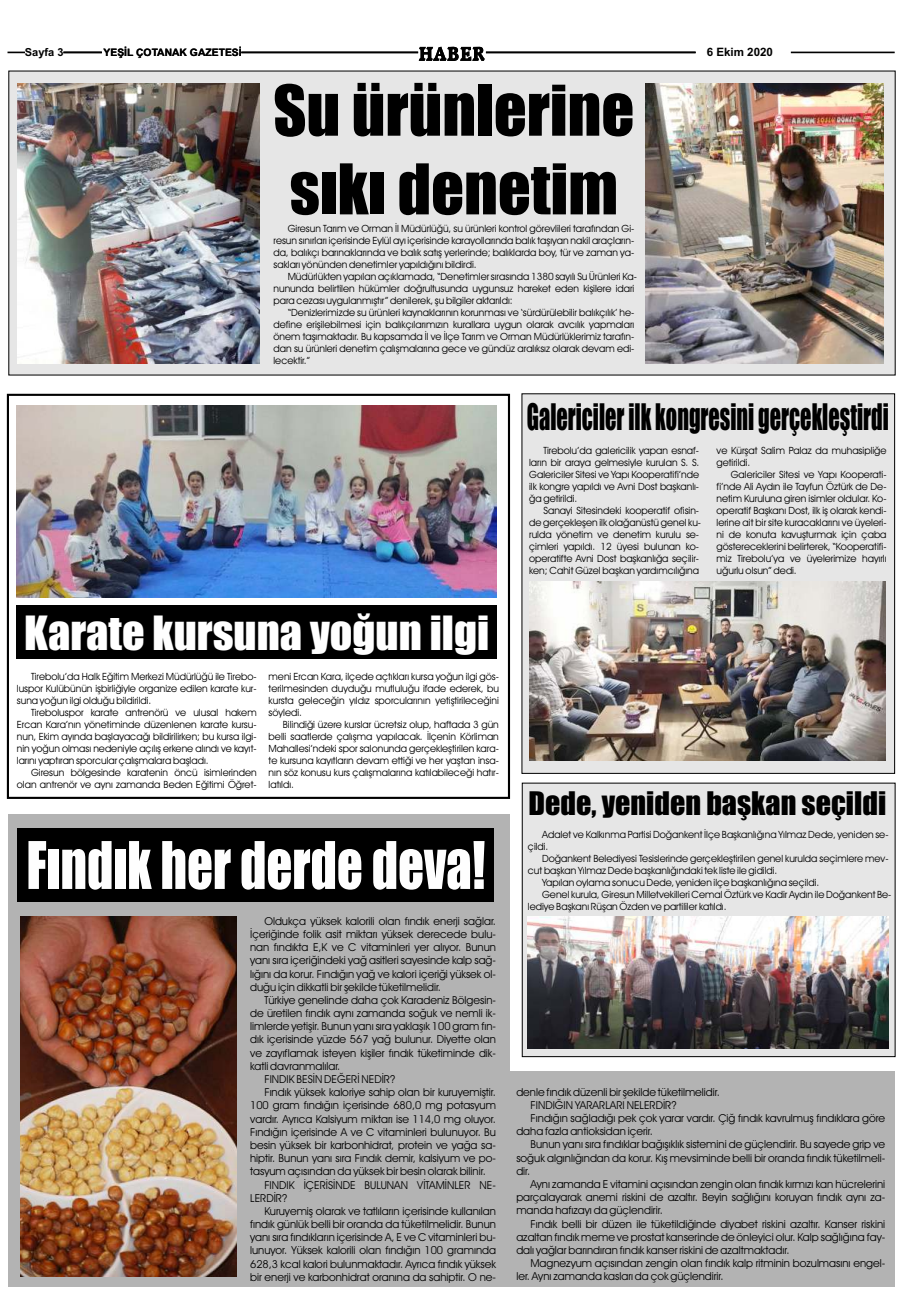
<style>
.page{position:relative;width:908px;height:1304px;background:#fff}
.page>*{position:absolute;margin:0;border:0;box-sizing:border-box;transform-origin:0 0}
.t1{font:64.5px "Impact";color:#000}
.t2{font:60.6px "Impact";color:#fefefe;scale:.84 1}
.t3{font:43.6px "Impact";color:#fff}
.t4{font:33.8px "Impact";color:#000;scale:.66 1}
.t5{font:30px "Impact";color:#000}
.t6{font:700 11.5px "Arial";color:#000}
.t7{font:11px/13.2px "Avant Garde IT Cby BT";color:#000;text-align:justify}
.t8{font:700 11px "Arial";color:#000}
.t9{font:700 10.3px "Arial";color:#000}
.t10{font:10px/12px "Avant Garde IT Cby BT";color:#000;text-align:justify}
</style>
<div class="page">
<svg style="left:8px;top:52px;width:17px;height:1px"></svg>
<svg style="left:64px;top:52px;width:37px;height:1px"></svg>
<svg style="left:241px;top:47px;width:454px;height:14px"></svg>
<svg style="left:790px;top:52px;width:103px;height:1px"></svg>
<div style="left:8px;top:70px;width:887px;height:306px;background:#e6e6e6"></div>
<img style="left:18px;top:83px;width:241px;height:280px">
<img style="left:645px;top:83px;width:237px;height:280px">
<div style="left:7px;top:394px;width:503px;height:405px;border:2px solid #000"></div>
<div style="left:16px;top:606px;width:480px;height:53px;background:#000"></div>
<img style="left:16px;top:406px;width:480px;height:191px">
<div style="left:521px;top:393px;width:373px;height:381px;background:#e6e6e6"></div>
<img style="left:529px;top:581px;width:356px;height:180px">
<div style="left:521px;top:783px;width:374px;height:274px;background:#e6e6e6"></div>
<img style="left:527px;top:916px;width:361px;height:132px">
<div style="left:8px;top:1072px;width:886px;height:215px;background:#b3b3b3"></div>
<div style="left:8px;top:815px;width:501px;height:472px;background:#b3b3b3"></div>
<div style="left:17px;top:828px;width:477px;height:74px;background:#000"></div>
<img style="left:20px;top:916px;width:217px;height:361px">
<p class="t8" style="left:25px;top:48px;width:40px">Sayfa 3</p>
<p class="t9" style="left:104px;top:49px;width:139px">YEŞİL ÇOTANAK GAZETESİ</p>
<p class="t6" style="left:706px;top:48px;width:68px">6 Ekim 2020</p>
<h1 class="t1" style="left:273px;top:85px;width:362px">Su ürünlerine</h1>
<h1 class="t1" style="left:289px;top:163px;width:330px">sıkı denetim</h1>
<p class="t10" style="left:273px;top:235px;width:362px">resun sınırları içerisinde Eylül ayı içerisinde karayollarında balık taşıyan nakil araçların&shy;da, balıkçı barınaklarında ve balık satış yerlerinde; balıklarda boy, tür ve zaman ya&shy;sakları yönünden denetimler yapıldığını bildirdi.</p>
<p class="t10" style="left:273px;top:271px;width:365px;text-align:left;text-indent:14px">Müdürlükten yapılan açıklamada, “Denetimler sırasında 1380 sayılı Su Ürünleri Ka&shy;nununda belirtilen hükümler doğrultusunda uygunsuz hareket eden kişilere idari para cezası uygulanmıştır” denilerek, şu bilgiler aktarıldı:</p>
<p class="t10" style="left:273px;top:307px;width:362px;text-indent:14px">“Denizlerimizde su ürünleri kaynaklarının korunması ve ‘sürdürülebilir balıkçılık’ he&shy;define erişilebilmesi için balıkçılarımızın kurallara uygun olarak avcılık yapmaları önem taşımaktadır. Bu kapsamda İl ve İlçe Tarım ve Orman Müdürlüklerimiz tarafın&shy;dan su ürünleri denetim çalışmalarına gece ve gündüz aralıksız olarak devam edi&shy;lecektir.”</p>
<p class="t10" style="left:287px;top:223px;width:348px">Giresun Tarım ve Orman İl Müdürlüğü, su ürünleri kontrol görevlileri tarafından Gi-</p>
<h3 class="t3" style="left:24px;top:615px;width:466px">Karate kursuna yoğun ilgi</h3>
<p class="t10" style="left:268px;top:672px;width:232px">meni Ercan Kara, ilçede açtıkları kursa yoğun ilgi gös&shy;terilmesinden duyduğu mutluluğu ifade ederek, bu kursta geleceğin yıldız sporcularının yetiştirileceğini söyledi.</p>
<p class="t10" style="left:268px;top:720px;width:232px;text-indent:14px">Bilindiği üzere kurslar ücretsiz olup, haftada 3 gün belli saatlerde çalışma yapılacak. İlçenin Körliman Mahallesi’ndeki spor salonunda gerçekleştirilen kara&shy;te kursuna kayıtların devam ettiği ve her yaştan insa&shy;nın söz konusu kurs çalışmalarına katılabileceği hatır&shy;latıldı.</p>
<p class="t10" style="left:17px;top:672px;width:241px;text-indent:14px">Tirebolu’da Halk Eğitim Merkezi Müdürlüğü ile Tirebo&shy;luspor Kulübünün işbirliğiyle organize edilen karate kur&shy;suna yoğun ilgi olduğu bildirildi.</p>
<p class="t10" style="left:17px;top:708px;width:241px;text-indent:14px">Tireboluspor karate antrenörü ve ulusal hakem Ercan Kara’nın yönetiminde düzenlenen karate kursu&shy;nun, Ekim ayında başlayacağı bildirilirken; bu kursa ilgi&shy;nin yoğun olması nedeniyle açılış erkene alındı ve kayıt&shy;larını yaptıran sporcular çalışmalara başladı.</p>
<p class="t10" style="left:17px;top:767px;width:241px;text-align:right">Giresun bölgesinde karatenin öncü isimlerinden olan antrenör ve aynı zamanda Beden Eğitimi Öğret-</p>
<h2 class="t2" style="left:26px;top:841px;width:547px">Fındık her derde deva!</h2>
<p class="t7" style="left:250px;top:915px;width:247px;text-indent:14px">Oldukça yüksek kalorili olan fındık enerji sağlar.<br>İçeriğinde folik asit miktarı yüksek derecede bulu&shy;nan fındıkta E,K ve C vitaminleri yer alıyor. Bunun yanı sıra içeriğindeki yağ asitleri sayesinde kalp sağ&shy;lığını da korur. Fındığın yağ ve kalori içeriği yüksek ol&shy;duğu için dikkatli bir şekilde tüketilmelidir.</p>
<p class="t7" style="left:264px;top:994px;width:233px">Türkiye genelinde daha çok Karadeniz Bölgesin-</p>
<p class="t7" style="left:250px;top:1008px;width:247px">de üretilen fındık aynı zamanda soğuk ve nemli ik-</p>
<p class="t7" style="left:250px;top:1021px;width:247px">limlerde yetişir. Bunun yanı sıra yaklaşık 100 gram fın-</p>
<p class="t7" style="left:250px;top:1034px;width:247px">dık içerisinde yüzde 567 yağ bulunur. Diyette olan</p>
<p class="t7" style="left:250px;top:1047px;width:247px">ve zayıflamak isteyen kişiler fındık tüketiminde dik-</p>
<p class="t7" style="left:250px;top:1060px;width:92px">katli davranmalılar.</p>
<p class="t7" style="left:264px;top:1074px;width:132px">FINDIK BESİN DEĞERİ NEDİR?</p>
<p class="t7" style="left:264px;top:1087px;width:233px">Fındık yüksek kaloriye sahip olan bir kuruyemiştir.</p>
<p class="t7" style="left:250px;top:1100px;width:247px">100 gram fındığın içerisinde 680,0 mg potasyum</p>
<p class="t7" style="left:250px;top:1113px;width:247px">vardır. Ayrıca Kalsiyum miktarı ise 114,0 mg oluyor.</p>
<p class="t7" style="left:250px;top:1126px;width:247px">Fındığın içerisinde A ve C vitaminleri bulunuyor. Bu</p>
<p class="t7" style="left:250px;top:1139px;width:247px">besin yüksek bir karbonhidrat, protein ve yağa sa-</p>
<p class="t7" style="left:250px;top:1153px;width:247px">hiptir. Bunun yanı sıra Fındık demir, kalsiyum ve po-</p>
<p class="t7" style="left:250px;top:1166px;width:237px">tasyum açısından da yüksek bir besin olarak bilinir.</p>
<p class="t7" style="left:264px;top:1179px;width:233px">FINDIK İÇERİSİNDE BULUNAN VİTAMİNLER NE-</p>
<p class="t7" style="left:250px;top:1192px;width:38px">LERDİR?</p>
<p class="t7" style="left:264px;top:1205px;width:233px">Kuruyemiş olarak ve tatlıların içerisinde kullanılan</p>
<p class="t7" style="left:250px;top:1219px;width:247px">fındık günlük belli bir oranda da tüketilmelidir. Bunun</p>
<p class="t7" style="left:250px;top:1232px;width:247px">yanı sıra fındıkların içerisinde A, E ve C vitaminleri bu-</p>
<p class="t7" style="left:250px;top:1245px;width:247px">lunuyor. Yüksek kalorili olan fındığın 100 gramında</p>
<p class="t7" style="left:250px;top:1258px;width:247px">628,3 kcal kalori bulunmaktadır. Ayrıca fındık yüksek</p>
<p class="t7" style="left:250px;top:1271px;width:247px">bir enerji ve karbonhidrat oranına da sahiptir. O ne-</p>
<h3 class="t4" style="left:526px;top:403px;width:550px">Galericiler ilk kongresini gerçekleştirdi</h3>
<p class="t10" style="left:529px;top:446px;width:171px;text-indent:14px">Tirebolu’da galericilik yapan esnaf&shy;ların bir araya gelmesiyle kurulan S. S.<br>Galericiler Sitesi ve Yapı Kooperatifi’nde ilk kongre yapıldı ve Avni Dost başkanlı&shy;ğa getirildi.</p>
<p class="t10" style="left:529px;top:506px;width:173px;text-align:left;text-indent:14px">Sanayi Sitesindeki kooperatif ofisin&shy;de gerçekleşen ilk olağanüstü genel ku&shy;rulda yönetim ve denetim kurulu se&shy;çimleri yapıldı. 12 üyesi bulunan ko&shy;operatifte Avni Dost başkanlığa seçilir&shy;ken; Cahit Güzel başkan yardımcılığına</p>
<p class="t10" style="left:716px;top:446px;width:171px">ve Kürşat Salim Palaz da muhasipliğe getirildi.</p>
<p class="t10" style="left:716px;top:470px;width:171px;text-indent:14px">Galericiler Sitesi ve Yapı Kooperati&shy;fi’nde Ali Aydın ile Tayfun Öztürk de De&shy;netim Kuruluna giren isimler oldular. Ko&shy;operatif Başkanı Dost, ilk iş olarak kendi&shy;lerine ait bir site kuracaklarını ve üyeleri&shy;ni de konuta kavuşturmak için çaba göstereceklerini belirterek, “Kooperatifi&shy;miz Tirebolu’ya ve üyelerimize hayırlı uğurlu olsun” dedi.</p>
<h3 class="t5" style="left:528px;top:792px;width:359px">Dede, yeniden başkan seçildi</h3>
<p class="t10" style="left:527px;top:830px;width:362px;text-indent:14px">Adalet ve Kalkınma Partisi Doğankent İlçe Başkanlığına Yılmaz Dede, yeniden se&shy;çildi.</p>
<p class="t10" style="left:542px;top:854px;width:348px">Doğankent Belediyesi Tesislerinde gerçekleştirilen genel kurulda seçimlere mev-</p>
<p class="t10" style="left:527px;top:866px;width:251px">cut başkan Yılmaz Dede başkanlığındaki tek liste ile gidildi.</p>
<p class="t10" style="left:542px;top:878px;width:278px">Yapılan oylama sonucu Dede, yeniden ilçe başkanlığına seçildi.</p>
<p class="t10" style="left:542px;top:890px;width:351px">Genel kurula, Giresun Milletvekilleri Cemal Öztürk ve Kadir Aydın ile Doğankent Be-</p>
<p class="t10" style="left:527px;top:902px;width:200px">lediye Başkanı Rüşan Özden ve partililer katıldı.</p>
<p class="t7" style="left:516px;top:1086px;width:205px">denle fındık düzenli bir şekilde tüketilmelidir.</p>
<p class="t7" style="left:530px;top:1099px;width:147px">FINDIĞIN YARARLARI NELERDİR?</p>
<p class="t7" style="left:530px;top:1113px;width:356px">Fındığın sağladığı pek çok yarar vardır. Çiğ fındık kavrulmuş fındıklara göre</p>
<p class="t7" style="left:516px;top:1126px;width:138px">daha fazla antioksidan içerir.</p>
<p class="t7" style="left:530px;top:1139px;width:356px">Bunun yanı sıra fındıklar bağışıklık sistemini de güçlendirir. Bu sayede grip ve</p>
<p class="t7" style="left:516px;top:1152px;width:370px">soğuk algınlığından da korur. Kış mevsiminde belli bir oranda fındık tüketilmeli-</p>
<p class="t7" style="left:516px;top:1165px;width:15px">dir.</p>
<p class="t7" style="left:530px;top:1178px;width:356px">Aynı zamanda E vitamini açısından zengin olan fındık kırmızı kan hücrelerini</p>
<p class="t7" style="left:516px;top:1192px;width:370px">parçalayarak anemi riskini de azaltır. Beyin sağlığını koruyan fındık aynı za-</p>
<p class="t7" style="left:516px;top:1205px;width:148px">manda hafızayı da güçlendirir.</p>
<p class="t7" style="left:530px;top:1218px;width:356px">Fındık belli bir düzen ile tüketildiğinde diyabet riskini azaltır. Kanser riskini</p>
<p class="t7" style="left:516px;top:1231px;width:370px">azaltan fındık meme ve prostat kanserinde de önleyici olur. Kalp sağlığına fay-</p>
<p class="t7" style="left:516px;top:1244px;width:274px">dalı yağlar barındıran fındık kanser riskini de azaltmaktadır.</p>
<p class="t7" style="left:530px;top:1258px;width:356px">Magnezyum açısından zengin olan fındık kalp ritminin bozulmasını engel-</p>
<p class="t7" style="left:516px;top:1271px;width:209px">ler. Aynı zamanda kasları da çok güçlendirir.</p>
</div>
